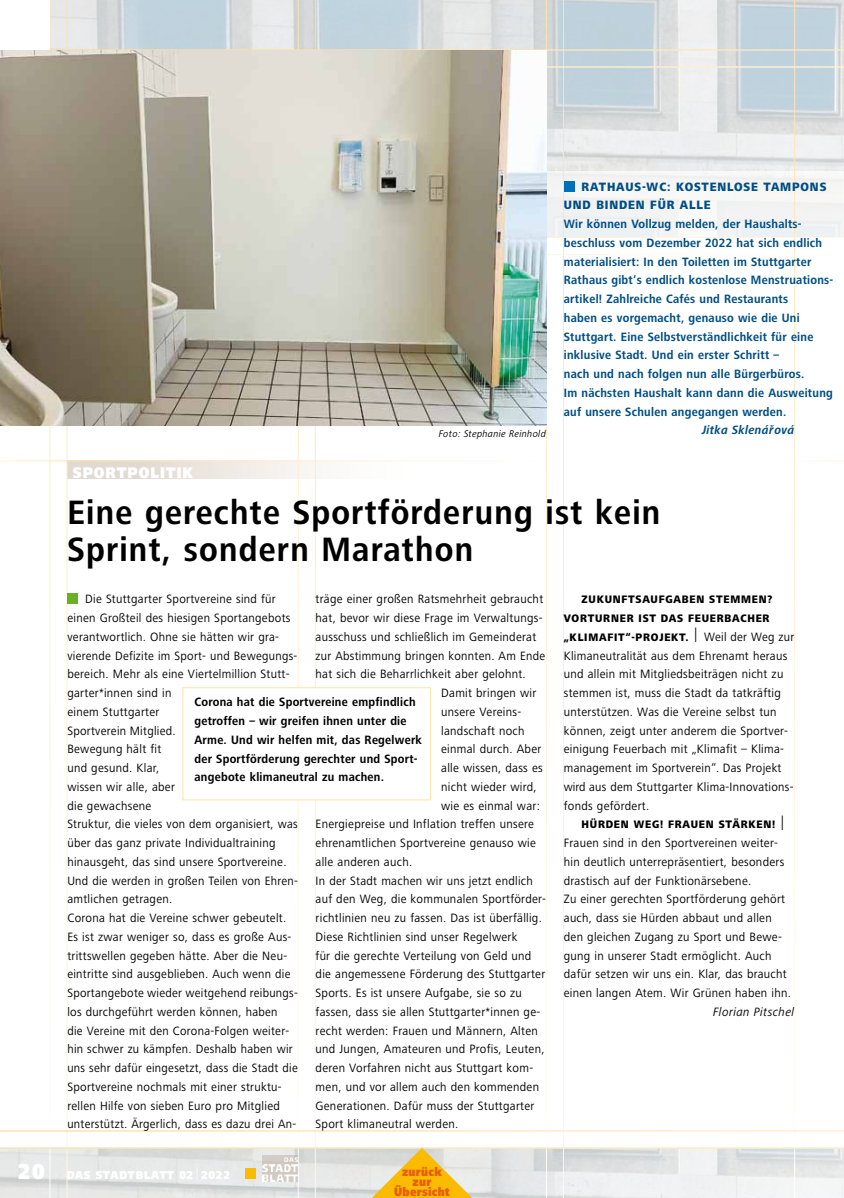
<style>
.page{position:relative;width:844px;height:1198px;background:#fff}
.page>*{position:absolute;margin:0;border:0;box-sizing:border-box;transform-origin:0 0}
.t1{font:700 35px/37.5px "Frutiger Next LT";letter-spacing:.04em;color:#000;scale:.9 1}
.t2{font:900 16px "Frutiger Next LT";letter-spacing:.07em;color:#fff;scale:.85 1}
.t3{font:12.5px/18.8px "Frutiger Next LT";letter-spacing:.025em;color:#000;scale:.95 1}
.t4{font:700 12.5px/18.8px "Frutiger Next LT";letter-spacing:.025em;color:#004e83;scale:.9 1}
.t5{font:700 12.5px/18.8px "Frutiger Next LT";letter-spacing:.025em;color:#000;scale:.9 1}
.t6{font:800 12.5px/18.8px "Frutiger Next LT";letter-spacing:.075em;color:#004e83;scale:.9 1}
.t7{font:12.5px "Frutiger Next LT";letter-spacing:.025em;color:#000;scale:.94 1}
.t8{font:900 12.5px/10px "Frutiger Next LT";letter-spacing:.025em;color:#e95d0f;text-align:center;scale:.85 1}
.t9{font:italic 700 12.5px "Frutiger Next LT";letter-spacing:.03em;color:#004e83;scale:.9 1}
.t10{font:italic 12.5px "Frutiger Next LT";letter-spacing:.03em;color:#000;scale:.95 1}
.t11{font:900 11.88px "Frutiger Next LT";letter-spacing:.075em;color:#fff;scale:.85 1}
.t12{font:800 11.25px/18.8px "Frutiger Next LT";letter-spacing:.075em;color:#000;scale:.9 1}
.t13{font:italic 10px "Frutiger Next LT";letter-spacing:.03em;color:#000;scale:.95 1}
.s1{font-weight:400;font-size:20px}
.s2{font-weight:400;font-size:12.5px}
.s3{font-size:22.5px}
.s4{font-weight:400;font-size:17.5px}
</style>
<div class="page">
<img style="left:51px;top:0;width:792px;height:172px">
<img style="left:0;top:1148px;width:843px;height:50px">
<div style="left:546px;top:172px;width:297px;height:83px;background:#f4f4f4"></div>
<div style="left:67px;top:461px;width:355px;height:17px;background:linear-gradient(to right,#ded4c9,#fff)"></div>
<hr style="left:315px;top:0;width:1px;height:1198px;background:#fff">
<hr style="left:563px;top:0;width:1px;height:1198px;background:#fff">
<hr style="left:546px;top:0;width:1px;height:1198px;background:#fff">
<hr style="left:298px;top:0;width:1px;height:1198px;background:#fff">
<hr style="left:794px;top:0;width:1px;height:1198px;background:#fff">
<hr style="left:67px;top:0;width:1px;height:1198px;background:#fff">
<hr style="left:50px;top:0;width:1px;height:1198px;background:#fff">
<hr style="left:0;top:254px;width:843px;height:1px;background:#fff">
<hr style="left:0;top:237px;width:843px;height:1px;background:#fff">
<hr style="left:0;top:67px;width:843px;height:1px;background:#fff">
<hr style="left:0;top:50px;width:843px;height:1px;background:#fff">
<img style="left:0;top:50px;width:546px;height:375px">
<div style="left:67px;top:593px;width:11px;height:11px;background:#6ab023"></div>
<div style="left:182px;top:687px;width:249px;height:113px;background:#fff;border:1px solid #fee2a9"></div>
<div style="left:563px;top:181px;width:11px;height:11px;background:#0070b8"></div>
<div style="left:244px;top:1168px;width:11px;height:11px;background:#fabb00"></div>
<img style="left:262px;top:1155px;width:36px;height:26px">
<svg style="left:371px;top:1147px;width:101px;height:51px;background:#eecf72"></svg>
<p class="t13" style="left:438px;top:428px;width:114px">Foto: Stephanie Reinhold</p>
<p class="t6" style="left:563px;top:177px;width:293px;text-indent:18px">RATHAUS-WC: KOSTENLOSE TAMPONS<br>UND BINDEN FÜR ALLE</p>
<p class="t4" style="left:563px;top:215px;width:301px">Wir können Vollzug melden, der Haushalts&shy;beschluss vom Dezember 2022 hat sich endlich materialisiert: In den Toiletten im Stuttgarter Rathaus gibt‘s endlich kostenlose Menstruations&shy;artikel! Zahlreiche Cafés und Restaurants<br>haben es vorgemacht, genauso wie die Uni Stuttgart. Eine Selbstverständlichkeit für eine inklusive Stadt. Und ein erster Schritt –<br>nach und nach folgen nun alle Bürgerbüros.<br>Im nächsten Haushalt kann dann die Ausweitung auf unsere Schulen angegangen werden.</p>
<p class="t9" style="left:701px;top:423px;width:104px">Jitka Sklenášová</p>
<p class="t9" style="left:769px;top:423px;width:6px">r</p>
<p class="t2" style="left:73px;top:464px;width:142px">Sportpolitik</p>
<h1 class="t1" style="left:67px;top:493px;width:660px">Eine gerechte Sportförderung ist kein<br>Sprint, sondern Marathon</h1>
<p class="t3" style="left:67px;top:590px;width:244px;text-indent:18px">Die Stuttgarter Sportvereine sind für einen Großteil des hiesigen Sportangebots verantwortlich. Ohne sie hätten wir gra&shy;vierende Defizite im Sport- und Bewegungs&shy;bereich. Mehr als eine Viertelmillion Stutt&shy;garter*innen sind in<br>einem Stuttgarter<br>Sportverein Mitglied.<br>Bewegung hält fit<br>und gesund. Klar,<br>wissen wir alle, aber<br>die gewachsene<br>Struktur, die vieles von dem organisiert, was über das ganz private Individualtraining hinausgeht, das sind unsere Sportvereine.<br>Und die werden in großen Teilen von Ehren&shy;amtlichen getragen.<br>Corona hat die Vereine schwer gebeutelt.<br>Es ist zwar weniger so, dass es große Aus&shy;trittswellen gegeben hätte. Aber die Neu&shy;eintritte sind ausgeblieben. Auch wenn die Sportangebote wieder weitgehend reibungs&shy;los durchgeführt werden können, haben<br>die Vereine mit den Corona-Folgen weiter&shy;hin schwer zu kämpfen. Deshalb haben wir uns sehr dafür eingesetzt, dass die Stadt die Sportvereine nochmals mit einer struktu&shy;rellen Hilfe von sieben Euro pro Mitglied unterstützt. Ärgerlich, dass es dazu drei An-</p>
<p class="t3" style="left:315px;top:590px;width:241px">träge einer großen Ratsmehrheit gebraucht</p>
<p class="t12" style="left:563px;top:590px;width:257px;text-indent:18px">ZUKUNFTS-AUFGABEN STEMMEN?<br>VORTURNER IST DAS FEUERBACHER „KLIMA-FIT“-PROJEKT. <span class="s1">l</span> <span class="s2">Weil der Weg zur</span></p>
<p class="t3" style="left:563px;top:646px;width:243px">Klimaneutralität aus dem Ehrenamt heraus und allein mit Mitgliedsbeiträgen nicht zu stemmen ist, muss die Stadt da tatkräftig unterstützen. Was die Vereine selbst tun können, zeigt unter anderem die Sportver&shy;einigung Feuerbach mit „Klimafit – Klima&shy;management im Sportverein“. Das Projekt wird aus dem Stuttgarter Klima-Innovations&shy;fonds gefördert.</p>
<p class="t12" style="left:581px;top:815px;width:226px">HÜRDEN WEG! FRAUEN STÄRKEN! <span class="s1">l</span></p>
<p class="t3" style="left:563px;top:833px;width:240px">Frauen sind in den Sportvereinen weiter&shy;hin deutlich unterrepräsentiert, besonders drastisch auf der Funktionärsebene.<br>Zu einer gerechten Sportförderung gehört auch, dass sie Hürden abbaut und allen den gleichen Zugang zu Sport und Bewe&shy;gung in unserer Stadt ermöglicht. Auch dafür setzen wir uns ein. Klar, das braucht einen langen Atem. Wir Grünen haben ihn.</p>
<p class="t10" style="left:713px;top:1005px;width:87px">Florian Pitschel</p>
<p class="t3" style="left:315px;top:608px;width:239px">hat, bevor wir diese Frage im Verwaltungs-</p>
<p class="t3" style="left:315px;top:627px;width:234px">ausschuss und schließlich im Gemeinderat</p>
<p class="t7" style="left:315px;top:648px;width:245px">zur Abstimmung bringen konnten. Am Ende</p>
<p class="t3" style="left:315px;top:665px;width:223px">hat sich die Beharrlichkeit aber gelohnt.</p>
<p class="t3" style="left:441px;top:683px;width:102px">Damit bringen wir</p>
<p class="t3" style="left:441px;top:702px;width:85px">unsere Vereins-</p>
<p class="t3" style="left:441px;top:721px;width:89px">landschaft noch</p>
<p class="t3" style="left:441px;top:740px;width:107px">einmal durch. Aber</p>
<p class="t3" style="left:441px;top:758px;width:108px">alle wissen, dass es</p>
<p class="t3" style="left:441px;top:777px;width:102px">nicht wieder wird,</p>
<p class="t3" style="left:441px;top:796px;width:105px">wie es einmal war:</p>
<p class="t3" style="left:315px;top:815px;width:231px">Energiepreise und Inflation treffen unsere</p>
<p class="t3" style="left:315px;top:833px;width:233px">ehrenamtlichen Sportvereine genauso wie</p>
<p class="t3" style="left:315px;top:852px;width:103px">alle anderen auch.</p>
<p class="t3" style="left:315px;top:871px;width:230px">In der Stadt machen wir uns jetzt endlich</p>
<p class="t3" style="left:315px;top:890px;width:243px">auf den Weg, die kommunalen Sportförder-</p>
<p class="t3" style="left:315px;top:908px;width:240px">richtlinien neu zu fassen. Das ist überfällig.</p>
<p class="t3" style="left:315px;top:927px;width:214px">Diese Richtlinien sind unser Regelwerk</p>
<p class="t3" style="left:315px;top:946px;width:228px">für die gerechte Verteilung von Geld und</p>
<p class="t3" style="left:315px;top:965px;width:243px">die angemessene Förderung des Stuttgarter</p>
<p class="t3" style="left:315px;top:983px;width:218px">Sports. Es ist unsere Aufgabe, sie so zu</p>
<p class="t3" style="left:315px;top:1002px;width:238px">fassen, dass sie allen Stuttgarter*innen ge-</p>
<p class="t3" style="left:315px;top:1021px;width:235px">recht werden: Frauen und Männern, Alten</p>
<p class="t3" style="left:315px;top:1040px;width:242px">und Jungen, Amateuren und Profis, Leuten,</p>
<p class="t3" style="left:315px;top:1058px;width:230px">deren Vorfahren nicht aus Stuttgart kom-</p>
<p class="t3" style="left:315px;top:1077px;width:237px">men, und vor allem auch den kommenden</p>
<p class="t3" style="left:315px;top:1096px;width:232px">Generationen. Dafür muss der Stuttgarter</p>
<p class="t3" style="left:315px;top:1115px;width:152px">Sport klimaneutral werden.</p>
<p class="t5" style="left:194px;top:693px;width:254px">Corona hat die Sportvereine empfindlich getroffen – wir greifen ihnen unter die Arme. Und wir helfen mit, das Regelwerk der Sportförderung gerechter und Sport&shy;angebote klimaneutral zu machen.</p>
<p class="t11" style="left:18px;top:1167px;width:111px"><span class="s3">20</span> DAS STADT</p>
<p class="t11" style="left:136px;top:1167px;width:20px">BLATT</p>
<p class="t11" style="left:179px;top:1167px;width:61px">02 <span class="s4">l</span> 2022</p>
<p class="t8" style="left:394px;top:1167px;width:67px">zurück zur<br>Übersicht</p>
</div>
